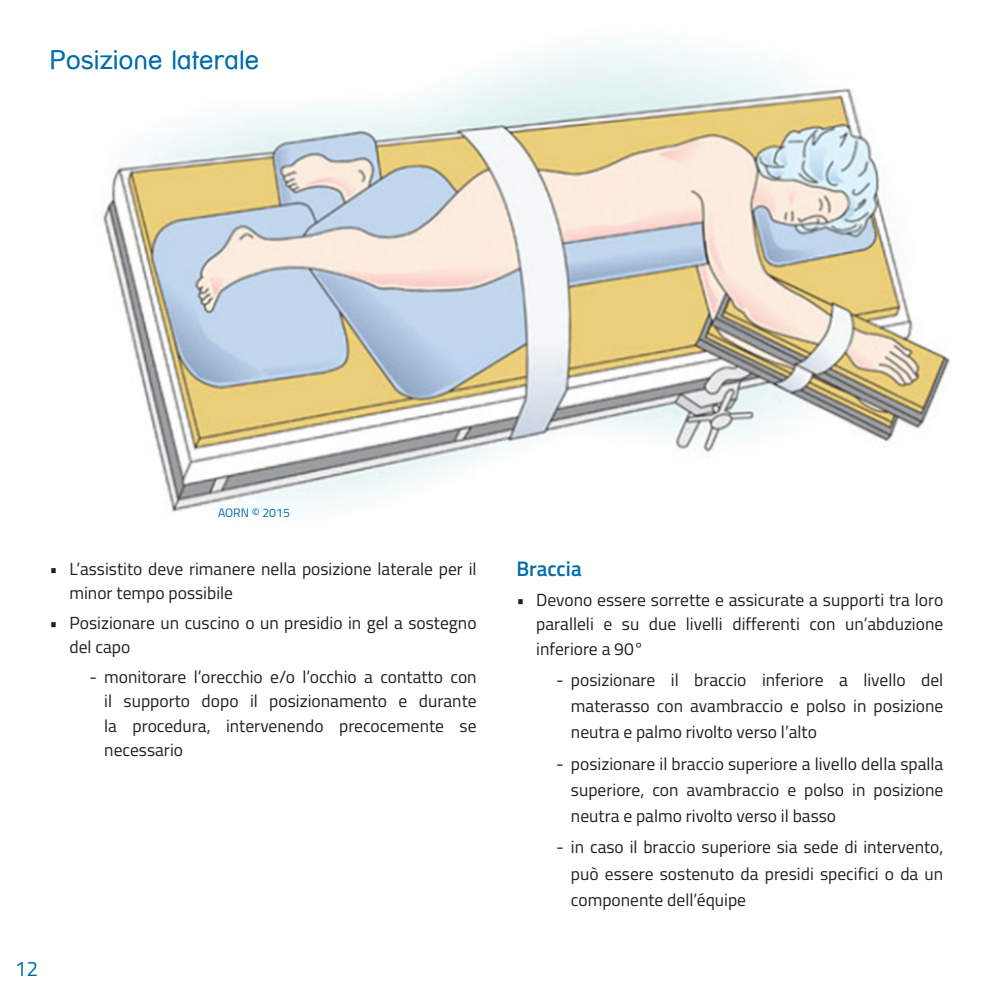
<style>
.page{position:relative;width:993px;height:993px;background:#fff}
.page>*{position:absolute;margin:0;border:0;box-sizing:border-box;transform-origin:0 0}
.paragrafo{font:26.25px "Street";color:#006ca9}
.testo_paragrafo{font:600 21px "Titillium";color:#006ca9}
.t1{font:21px "Titillium";color:#006ca9}
.testo_paragrafo-2{font:17.5px/24.5px "Titillium";color:#231f20;text-align:justify}
.testo_paragrafo-3{font:12.25px "Titillium";color:#006ca9}
</style>
<div class="page">
<img style="left:103px;top:45px;width:847px;height:467px">
<p class="paragrafo" style="left:50px;top:44px;width:211px">Posizione laterale</p>
<p class="testo_paragrafo-3" style="left:218px;top:503px;width:73px">AORN © 2015</p>
<p class="testo_paragrafo-2" style="left:69px;top:555px;width:408px;text-indent:-20px">• L’assistito deve rimanere nella posizione laterale per il minor tempo possibile</p>
<p class="testo_paragrafo-2" style="left:69px;top:609px;width:408px;text-indent:-20px">• Posizionare un cuscino o un presidio in gel a sostegno del capo</p>
<p class="testo_paragrafo-2" style="left:104px;top:663px;width:374px;text-indent:-15px">- monitorare l’orecchio e/o l’occhio a contatto con il supporto dopo il posizionamento e durante la procedura, intervenendo precocemente se necessario</p>
<p class="t1" style="left:15px;top:952px;width:25px">12</p>
<p class="testo_paragrafo" style="left:516px;top:552px;width:67px">Braccia</p>
<p class="testo_paragrafo-2" style="left:536px;top:586px;width:408px;text-indent:-20px">• Devono essere sorrette e assicurate a supporti tra loro paralleli e su due livelli differenti con un’abduzione inferiore a 90°</p>
<p class="testo_paragrafo-2" style="left:570px;top:665px;width:374px;line-height:26.2px;text-indent:-15px">- posizionare il braccio inferiore a livello del materasso con avambraccio e polso in posizione neutra e palmo rivolto verso l’alto</p>
<p class="testo_paragrafo-2" style="left:570px;top:749px;width:374px;line-height:26.2px;text-indent:-15px">- posizionare il braccio superiore a livello della spalla superiore, con avambraccio e polso in posizione neutra e palmo rivolto verso il basso</p>
<p class="testo_paragrafo-2" style="left:570px;top:833px;width:374px;line-height:26.2px;text-indent:-15px">- in caso il braccio superiore sia sede di intervento, può essere sostenuto da presidi specifici o da un componente dell’équipe</p>
</div>
